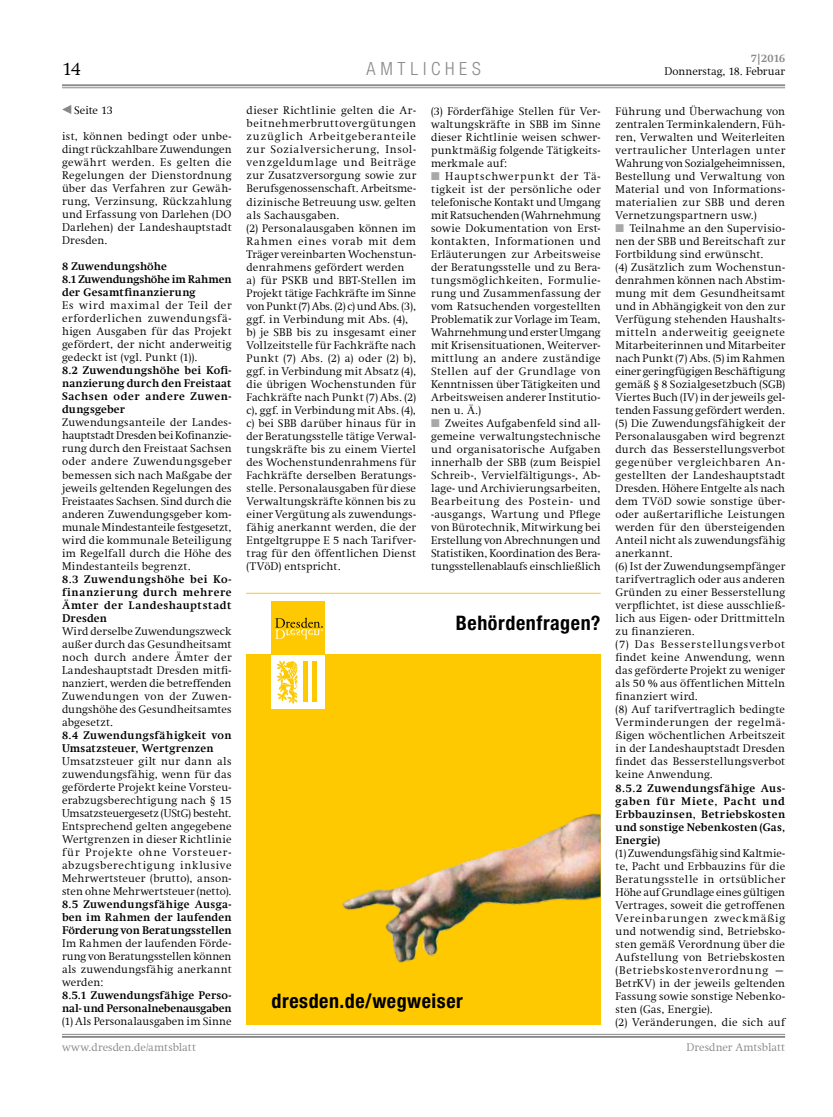
<style>
.page{position:relative;width:833px;height:1117px;background:#fff}
.page>*{position:absolute;margin:0;border:0;box-sizing:border-box;transform-origin:0 0}
.t1{font:700 condensed 20px "Helvetica Neue";letter-spacing:.03em;color:#000}
.t2{font:300 18.75px "Swift Com";color:#000}
.t3{font:300 condensed 18.12px "Helvetica Neue";letter-spacing:.265em;color:#87888a}
.t4{font:300 11.25px/13px "Swift Com";letter-spacing:.02em;color:#000;text-align:justify}
.t5{font:700 11.25px/13px "Swift Com";letter-spacing:.02em;color:#000;text-align:justify}
.t6{font:700 11.25px/13px "Swift Com";color:#000}
.t7{font:300 11.25px "Swift Com";letter-spacing:.005em;color:#87888a}
.t8{font:300 11.25px "Swift Com";color:#000}
.t9{font:700 11.25px "Swift Com";color:#87888a}
.s1{color:#a7a8aa}
</style>
<div class="page">
<hr style="left:62px;top:87px;width:723px;height:1px;background:#87888a">
<hr style="left:62px;top:84px;width:723px;height:2px;background:#87888a">
<hr style="left:62px;top:1033px;width:723px;height:1px;background:#87888a">
<hr style="left:62px;top:1035px;width:723px;height:2px;background:#87888a">
<svg style="left:62px;top:105px;width:9px;height:9px"></svg>
<div style="left:246px;top:653px;width:354px;height:371px;background:#fec900"></div>
<img style="left:342px;top:813px;width:258px;height:150px">
<hr style="left:246px;top:593px;width:354px;height:1px;background:#fec900">
<div style="left:271px;top:601px;width:53px;height:53px;background:#fec900"></div>
<div style="left:271px;top:654px;width:53px;height:54px;background:#fff"></div>
<hr style="left:304px;top:661px;width:4px;height:41px;background:#fec900">
<div style="left:312px;top:661px;width:5px;height:41px;background:#fec900"></div>
<svg style="left:277px;top:660px;width:20px;height:43px"></svg>
<svg style="left:275px;top:617px;width:48px;height:22px"></svg>
<h2 class="t2" style="left:62px;top:58px;width:20px">14</h2>
<h3 class="t3" style="left:366px;top:58px;width:116px">AMTL ICHES</h3>
<p class="t4" style="left:74px;top:104px;width:40px">Seite 13</p>
<p class="t4" style="left:62px;top:130px;width:171px">ist, können bedingt oder unbe&shy;dingt rückzahlbare Zuwendungen gewährt werden. Es gelten die Regelungen der Dienstordnung über das Verfahren zur Gewäh&shy;rung, Verzinsung, Rückzahlung und Erfassung von Darlehen (DO Darlehen) der Landeshauptstadt Dresden.</p>
<p class="t5" style="left:62px;top:260px;width:171px;text-align:left">8 Zuwendungshöhe<br>8.1 Zuwendungshöhe im Rahmen der Gesamtfinanzierung</p>
<p class="t4" style="left:62px;top:299px;width:171px">Es wird maximal der Teil der erforderlichen zuwendungsfä&shy;higen Ausgaben für das Projekt gefördert, der nicht anderweitig gedeckt ist (vgl. Punkt (1)).</p>
<p class="t5" style="left:62px;top:364px;width:171px">8.2 Zuwendungshöhe bei Kofi&shy;nanzierung durch den Freistaat Sachsen oder andere Zuwen&shy;dungsgeber</p>
<p class="t4" style="left:62px;top:416px;width:171px">Zuwendungsanteile der Landes&shy;hauptstadt Dresden bei Kofinanzie&shy;rung durch den Freistaat Sachsen oder andere Zuwendungsgeber bemessen sich nach Maßgabe der jeweils geltenden Regelungen des Freistaates Sachsen. Sind durch die anderen Zuwendungsgeber kom&shy;munale Mindestanteile festgesetzt, wird die kommunale Beteiligung im Regelfall durch die Höhe des Mindestanteils begrenzt.</p>
<p class="t5" style="left:62px;top:572px;width:171px">8.3 Zuwendungshöhe bei Ko&shy;finanzierung durch mehrere Ämter der Landeshauptstadt Dresden</p>
<p class="t4" style="left:62px;top:624px;width:171px">Wird derselbe Zuwendungszweck außer durch das Gesundheitsamt noch durch andere Ämter der Landeshauptstadt Dresden mitfi&shy;nanziert, werden die betreffenden Zuwendungen von der Zuwen&shy;dungshöhe des Gesundheitsamtes abgesetzt.</p>
<p class="t5" style="left:62px;top:728px;width:171px">8.4 Zuwendungsfähigkeit von<br>Umsatzsteuer, Wertgrenzen</p>
<p class="t4" style="left:62px;top:754px;width:171px">Umsatzsteuer gilt nur dann als zuwendungsfähig, wenn für das geförderte Projekt keine Vorsteu&shy;erabzugsberechtigung nach § 15<br>Umsatzsteuergesetz (UStG) besteht.<br>Entsprechend gelten angegebene Wertgrenzen in dieser Richtlinie für Projekte ohne Vorsteuer&shy;abzugsberechtigung inklusive Mehrwertsteuer (brutto), anson&shy;sten ohne Mehrwertsteuer (netto).</p>
<p class="t5" style="left:62px;top:897px;width:171px">8.5 Zuwendungsfähige Ausga&shy;ben im Rahmen der laufenden Förderung von Beratungsstellen</p>
<p class="t4" style="left:62px;top:936px;width:171px">Im Rahmen der laufenden Förde&shy;rung von Beratungsstellen können als zuwendungsfähig anerkannt werden:</p>
<p class="t6" style="left:62px;top:988px;width:171px">8.5.1 Zuwendungsfähige Perso&shy;nal- und Personalnebenausgaben</p>
<p class="t4" style="left:62px;top:1014px;width:171px">(1) Als Personalausgaben im Sinne</p>
<p class="t4" style="left:246px;top:104px;width:171px;text-align:left">dieser Richtlinie gelten die Ar&shy;beitnehmerbruttovergütungen zuzüglich Arbeitgeberanteile zur Sozialversicherung, Insol&shy;venzgeldumlage und Beiträge zur Zusatzversorgung sowie zur<br>Berufsgenossenschaft. Arbeitsme&shy;dizinische Betreuung usw. gelten als Sachausgaben.<br>(2) Personalausgaben können im<br>Rahmen eines vorab mit dem<br>Träger vereinbarten Wochenstun&shy;denrahmens gefördert werden<br>a) für PSKB und BBT-Stellen im<br>Projekt tätige Fachkräfte im Sinne von Punkt (7) Abs. (2) c) und Abs. (3), ggf. in Verbindung mit Abs. (4), b) je SBB bis zu insgesamt einer<br>Vollzeitstelle für Fachkräfte nach<br>Punkt (7) Abs. (2) a) oder (2) b), ggf. in Verbindung mit Absatz (4), die übrigen Wochenstunden für<br>Fachkräfte nach Punkt (7) Abs. (2) c), ggf. in Verbindung mit Abs. (4), c) bei SBB darüber hinaus für in der Beratungsstelle tätige Verwal&shy;tungskräfte bis zu einem Viertel des Wochenstundenrahmens für<br>Fachkräfte derselben Beratungs&shy;stelle. Personalausgaben für diese<br>Verwaltungskräfte können bis zu einer Vergütung als zuwendungs&shy;fähig anerkannt werden, die der<br>Entgeltgruppe E 5 nach Tarifver&shy;trag für den öffentlichen Dienst (TVöD) entspricht.</p>
<p class="t4" style="left:431px;top:104px;width:171px">(3) Förderfähige Stellen für Ver&shy;waltungskräfte in SBB im Sinne dieser Richtlinie weisen schwer&shy;punktmäßig folgende Tätigkeits&shy;merkmale auf:</p>
<p class="t4" style="left:431px;top:169px;width:171px"><span class="s1">■</span> Hauptschwerpunkt der Tä&shy;tigkeit ist der persönliche oder telefonische Kontakt und Umgang mit Ratsuchenden (Wahrnehmung sowie Dokumentation von Erst&shy;kontakten, Informationen und Erläuterungen zur Arbeitsweise der Beratungsstelle und zu Bera&shy;tungsmöglichkeiten, Formulie&shy;rung und Zusammenfassung der vom Ratsuchenden vorgestellten Problematik zur Vorlage im Team, Wahrnehmung und erster Umgang mit Krisensituationen, Weiterver&shy;mittlung an andere zuständige Stellen auf der Grundlage von Kenntnissen über Tätigkeiten und Arbeitsweisen anderer Institutio&shy;nen u. Ä.)</p>
<p class="t4" style="left:431px;top:416px;width:171px"><span class="s1">■</span> Zweites Aufgabenfeld sind all&shy;gemeine verwaltungstechnische und organisatorische Aufgaben innerhalb der SBB (zum Beispiel Schreib-, Vervielfältigungs-, Ab&shy;lage- und Archivierungsarbeiten, Bearbeitung des Postein- und -ausgangs, Wartung und Pflege von Bürotechnik, Mitwirkung bei Erstellung von Abrechnungen und Statistiken, Koordination des Bera&shy;tungsstellenablaufs einschließlich</p>
<h1 class="t1" style="left:456px;top:610px;width:146px">Behördenfragen?</h1>
<h1 class="t1" style="left:271px;top:988px;width:193px">dresden.de/wegweiser</h1>
<p class="t9" style="left:751px;top:52px;width:36px">7|2016</p>
<p class="t8" style="left:664px;top:65px;width:122px">Donnerstag, 18. Februar</p>
<p class="t4" style="left:615px;top:104px;width:171px">Führung und Überwachung von zentralen Terminkalendern, Füh&shy;ren, Verwalten und Weiterleiten vertraulicher Unterlagen unter Wahrung von Sozialgeheimnissen, Bestellung und Verwaltung von Material und von Informations&shy;materialien zur SBB und deren Vernetzungspartnern usw.)</p>
<p class="t4" style="left:615px;top:221px;width:171px;text-align:left"><span class="s1">■</span> Teilnahme an den Supervisio&shy;nen der SBB und Bereitschaft zur<br>Fortbildung sind erwünscht.<br>(4) Zusätzlich zum Wochenstun&shy;denrahmen können nach Abstim&shy;mung mit dem Gesundheitsamt und in Abhängigkeit von den zur<br>Verfügung stehenden Haushalts&shy;mitteln anderweitig geeignete<br>Mitarbeiterinnen und Mitarbeiter nach Punkt (7) Abs. (5) im Rahmen einer geringfügigen Beschäftigung gemäß § 8 Sozialgesetzbuch (SGB)<br>Viertes Buch (IV) in der jeweils gel&shy;tenden Fassung gefördert werden. (5) Die Zuwendungsfähigkeit der<br>Personalausgaben wird begrenzt durch das Besserstellungsverbot gegenüber vergleichbaren An&shy;gestellten der Landeshauptstadt<br>Dresden. Höhere Entgelte als nach dem TVöD sowie sonstige über&shy;oder außertarifliche Leistungen werden für den übersteigenden<br>Anteil nicht als zuwendungsfähig anerkannt.<br>(6) Ist der Zuwendungsempfänger tarifvertraglich oder aus anderen<br>Gründen zu einer Besserstellung verpflichtet, ist diese ausschließ&shy;lich aus Eigen- oder Drittmitteln zu finanzieren.<br>(7) Das Besserstellungsverbot findet keine Anwendung, wenn das geförderte Projekt zu weniger als 50 % aus öffentlichen Mitteln finanziert wird.<br>(8) Auf tarifvertraglich bedingte<br>Verminderungen der regelmä&shy;ßigen wöchentlichen Arbeitszeit in der Landeshauptstadt Dresden findet das Besserstellungsverbot keine Anwendung.</p>
<p class="t5" style="left:615px;top:781px;width:171px">8.5.2 Zuwendungsfähige Aus&shy;gaben für Miete, Pacht und Erbbauzinsen, Betriebskosten und sonstige Nebenkosten (Gas, Energie)</p>
<p class="t4" style="left:615px;top:846px;width:171px;text-align:left">(1) Zuwendungsfähig sind Kaltmie&shy;te, Pacht und Erbbauzins für die<br>Beratungsstelle in ortsüblicher<br>Höhe auf Grundlage eines gültigen<br>Vertrages, soweit die getroffenen<br>Vereinbarungen zweckmäßig und notwendig sind, Betriebsko&shy;sten gemäß Verordnung über die<br>Aufstellung von Betriebskosten (Betriebskostenverordnung –<br>BetrKV) in der jeweils geltenden<br>Fassung sowie sonstige Nebenko&shy;sten (Gas, Energie).<br>(2) Veränderungen, die sich auf</p>
<p class="t7" style="left:62px;top:1040px;width:135px">www.dresden.de/amtsblatt</p>
<p class="t7" style="left:686px;top:1040px;width:100px">Dresdner Amtsblatt</p>
</div>
